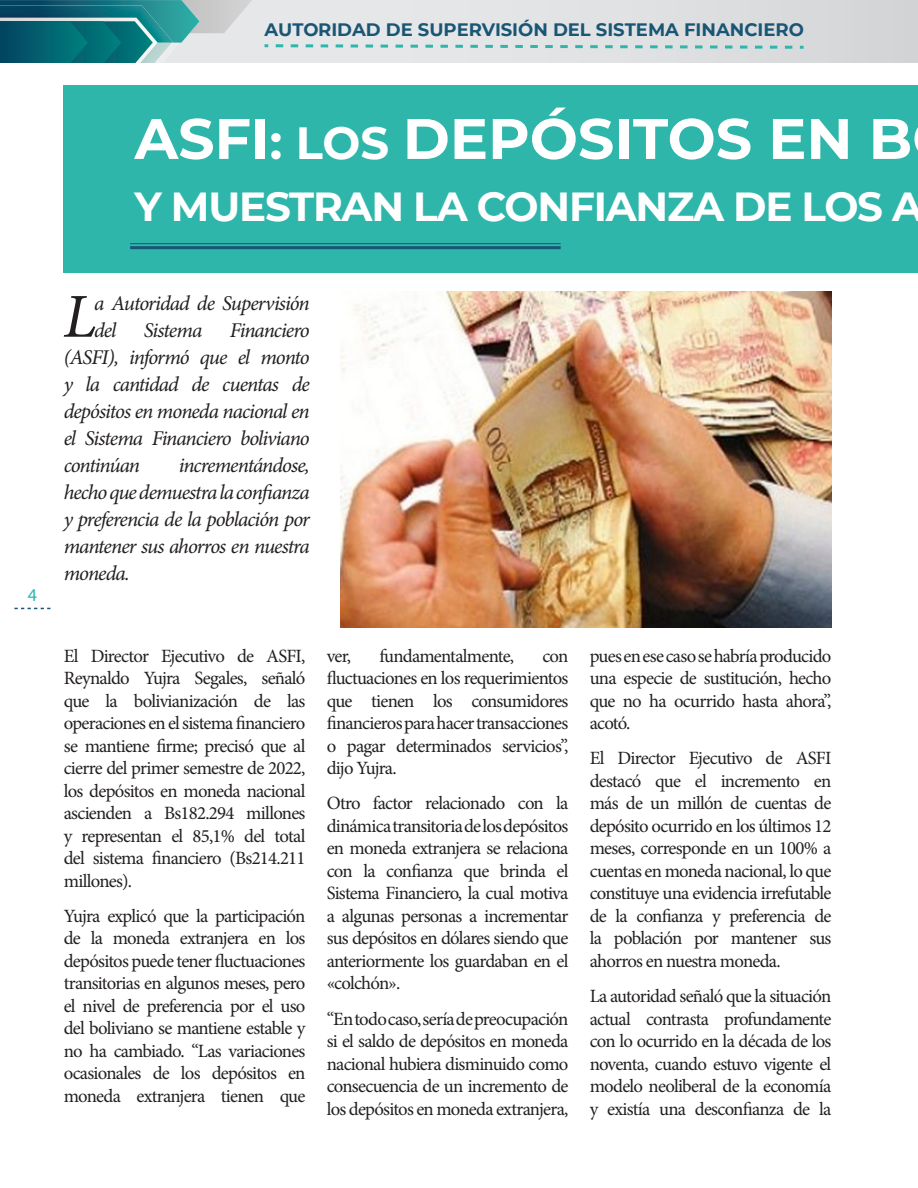
<style>
.page{position:relative;width:918px;height:1188px;background:#fff}
.page>*{position:absolute;margin:0;border:0;box-sizing:border-box;transform-origin:0 0}
.t1{font:italic 62.55px "Minion Pro";color:#231f20}
.t2{font:700 57px "Montserrat";color:#fff}
.t3{font:700 40.5px "Montserrat";letter-spacing:-.03em;color:#fff}
.t4{font:italic 21px/27px "Minion Pro";letter-spacing:-.045em;color:#231f20;text-align:justify}
.t5{font:18.75px/22.5px "Minion Pro";letter-spacing:-.04em;color:#231f20;text-align:justify}
.t6{font:700 18px "Montserrat";color:#195675}
.t7{font:18px "Myriad Pro";color:#2fb6ab}
.s1{font-size:48px}
.s2{font-size:45px}
</style>
<div class="page">
<svg style="left:14px;top:608px;width:36px;height:1px"></svg>
<svg style="left:200px;top:0;width:718px;height:63px;background:#dfe0e2"></svg>
<img style="left:200px;top:0;width:52px;height:33px">
<svg style="left:0;top:0;width:200px;height:63px;background:#2e808a"></svg>
<svg style="left:785px;top:46px;width:7px;height:3px"></svg>
<svg style="left:770px;top:46px;width:7px;height:3px"></svg>
<svg style="left:755px;top:46px;width:7px;height:3px"></svg>
<svg style="left:740px;top:46px;width:7px;height:3px"></svg>
<svg style="left:725px;top:46px;width:7px;height:3px"></svg>
<svg style="left:710px;top:45px;width:8px;height:4px"></svg>
<svg style="left:695px;top:45px;width:8px;height:3px"></svg>
<svg style="left:680px;top:45px;width:8px;height:3px"></svg>
<svg style="left:665px;top:45px;width:8px;height:3px"></svg>
<svg style="left:650px;top:45px;width:8px;height:3px"></svg>
<svg style="left:635px;top:45px;width:8px;height:3px"></svg>
<svg style="left:620px;top:45px;width:8px;height:3px"></svg>
<svg style="left:605px;top:45px;width:8px;height:3px"></svg>
<svg style="left:590px;top:45px;width:8px;height:3px"></svg>
<svg style="left:575px;top:45px;width:8px;height:3px"></svg>
<svg style="left:560px;top:45px;width:8px;height:3px"></svg>
<svg style="left:545px;top:45px;width:8px;height:3px"></svg>
<svg style="left:530px;top:45px;width:8px;height:3px"></svg>
<svg style="left:515px;top:45px;width:8px;height:3px"></svg>
<svg style="left:500px;top:45px;width:8px;height:3px"></svg>
<svg style="left:485px;top:45px;width:8px;height:3px"></svg>
<svg style="left:470px;top:45px;width:8px;height:3px"></svg>
<svg style="left:455px;top:45px;width:8px;height:3px"></svg>
<svg style="left:440px;top:45px;width:8px;height:3px"></svg>
<svg style="left:425px;top:45px;width:8px;height:3px"></svg>
<svg style="left:411px;top:45px;width:7px;height:3px"></svg>
<svg style="left:396px;top:45px;width:7px;height:3px"></svg>
<svg style="left:381px;top:45px;width:7px;height:3px"></svg>
<svg style="left:366px;top:45px;width:7px;height:3px"></svg>
<svg style="left:351px;top:44px;width:7px;height:4px"></svg>
<svg style="left:336px;top:44px;width:7px;height:3px"></svg>
<svg style="left:321px;top:44px;width:7px;height:3px"></svg>
<svg style="left:306px;top:44px;width:7px;height:3px"></svg>
<svg style="left:291px;top:44px;width:7px;height:3px"></svg>
<svg style="left:276px;top:44px;width:7px;height:3px"></svg>
<svg style="left:800px;top:46px;width:4px;height:3px"></svg>
<div style="left:64px;top:85px;width:854px;height:187px;background:#2fb6ab"></div>
<hr style="left:130px;top:243px;width:431px;height:1px;background:#195675">
<hr style="left:130px;top:246px;width:431px;height:3px;background:#195675">
<img style="left:340px;top:291px;width:491px;height:337px">
<p class="t6" style="left:265px;top:17px;width:541px">AUTORIDAD DE SUPERVISIÓN DEL SISTEMA FINANCIERO</p>
<p class="t2" style="left:135px;top:98px;width:779px">ASFI<span class="s1">:</span> <span class="s2">LOS</span> DEPÓSITOS EN B</p>
<p class="t3" style="left:135px;top:178px;width:790px">Y MUESTRAN LA CONFIANZA DE LOS A</p>
<p class="t7" style="left:28px;top:584px;width:11px">4</p>
<p class="t1" style="left:63px;top:274px;width:35px">L</p>
<p class="t4" style="left:94px;top:289px;width:217px">a Autoridad de Supervisión del</p>
<p class="t4" style="left:144px;top:316px;width:60px">Sistema</p>
<p class="t4" style="left:64px;top:316px;width:248px;text-indent:166px">Financiero (ASFI), informó que el monto y la cantidad de cuentas de depósitos en moneda nacional en el Sistema Financiero boliviano continúan</p>
<p class="t4" style="left:64px;top:451px;width:248px;text-indent:115px">incrementándose, hecho que demuestra la confianza y preferencia de la población por mantener sus ahorros en nuestra moneda.</p>
<p class="t5" style="left:64px;top:644px;width:243px">El Director Ejecutivo de ASFI, Reynaldo Yujra Segales, señaló que la bolivianización de las operaciones en el sistema financiero se mantiene firme; precisó que al cierre del primer semestre de 2022, los depósitos en moneda nacional ascienden a Bs182.294 millones y representan el 85,1% del total del sistema financiero (Bs214.211 millones).</p>
<p class="t5" style="left:64px;top:905px;width:243px">Yujra explicó que la participación de la moneda extranjera en los depósitos puede tener fluctuaciones transitorias en algunos meses, pero el nivel de preferencia por el uso del boliviano se mantiene estable y no ha cambiado. “Las variaciones ocasionales de los depósitos en moneda extranjera tienen que</p>
<p class="t5" style="left:327px;top:644px;width:26px">ver,</p>
<p class="t5" style="left:379px;top:644px;width:136px">fundamentalmente,</p>
<p class="t5" style="left:327px;top:644px;width:243px;text-indent:216px">con fluctuaciones en los requerimientos que tienen los consumidores financieros para hacer transacciones o pagar determinados servicios”, dijo Yujra.</p>
<p class="t5" style="left:327px;top:792px;width:243px">Otro factor relacionado con la dinámica transitoria de los depósitos en moneda extranjera se relaciona con la confianza que brinda el Sistema Financiero, la cual motiva a algunas personas a incrementar sus depósitos en dólares siendo que anteriormente los guardaban en el «colchón».</p>
<p class="t5" style="left:327px;top:1007px;width:243px">“En todo caso, sería de preocupación si el saldo de depósitos en moneda nacional hubiera disminuido como consecuencia de un incremento de los depósitos en moneda extranjera,</p>
<p class="t5" style="left:590px;top:644px;width:243px">pues en ese caso se habría producido una especie de sustitución, hecho que no ha ocurrido hasta ahora”, acotó.</p>
<p class="t5" style="left:590px;top:747px;width:243px">El Director Ejecutivo de ASFI destacó que el incremento en más de un millón de cuentas de depósito ocurrido en los últimos 12 meses, corresponde en un 100% a cuentas en moneda nacional, lo que constituye una evidencia irrefutable de la confianza y preferencia de la población por mantener sus ahorros en nuestra moneda.</p>
<p class="t5" style="left:590px;top:985px;width:243px">La autoridad señaló que la situación actual contrasta profundamente con lo ocurrido en la década de los noventa, cuando estuvo vigente el modelo neoliberal de la economía y existía una desconfianza de la</p>
</div>
